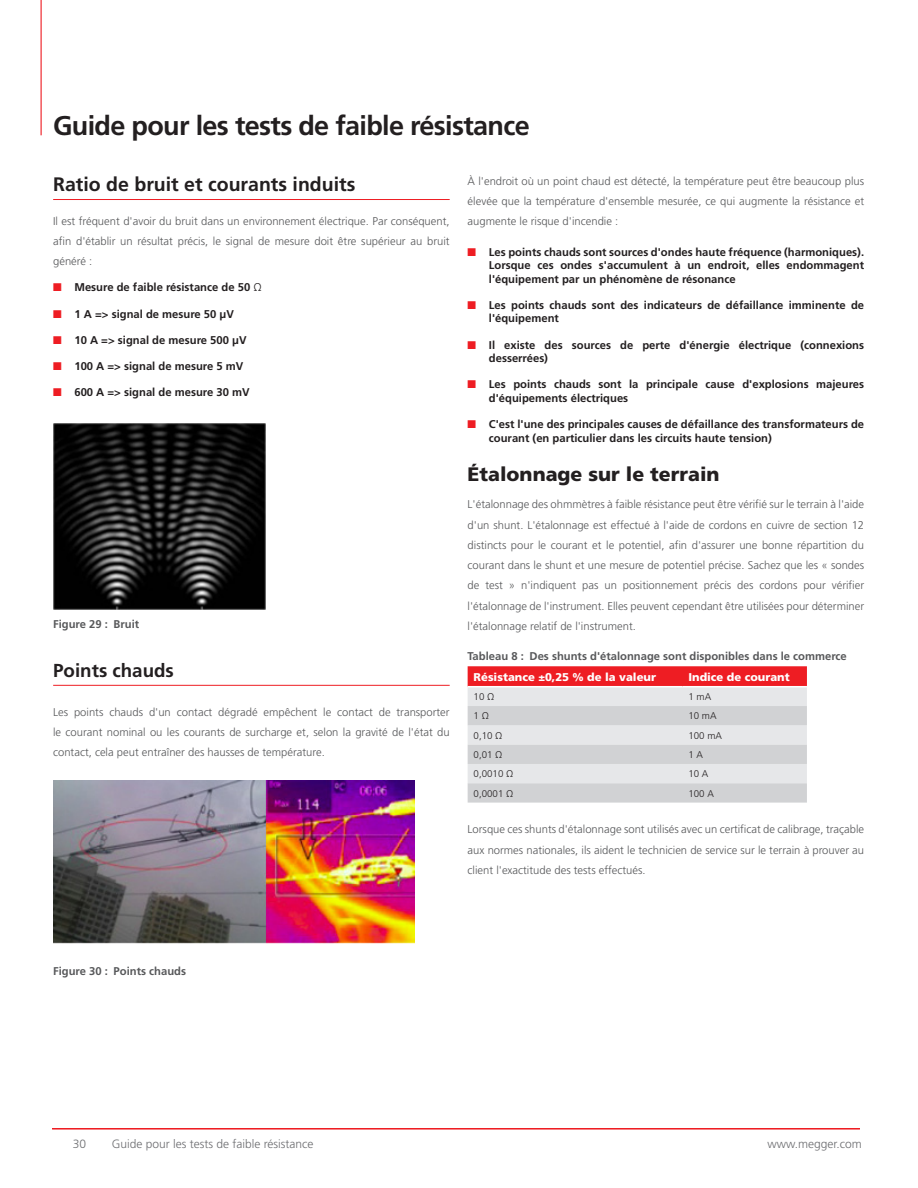
<style>
.page{position:relative;width:918px;height:1188px;background:#fff}
.page>*{position:absolute;margin:0;border:0;box-sizing:border-box;transform-origin:0 0}
.t1{font:700 27px "Frutiger LT Pro";letter-spacing:-.025em;color:#231f20}
.Subhead-UNDERLINE{font:700 19.5px "Frutiger LT Pro";color:#231f20}
.Subhead-BLACK{font:900 19.5px "Frutiger LT Pro";color:#231f20}
.Subhead-UNDERLINE-2{font:700 18.75px "Frutiger LT Pro";color:#231f20}
.t2{font:300 12px "Frutiger LT Pro";color:#6c6d70}
.Body{font:300 11.25px/20.2px "Frutiger LT Pro";color:#57585a;text-align:justify}
.t3{font:700 11.25px/13.5px "Frutiger LT Pro";color:#231f20}
.t4{font:700 11.25px "Frutiger LT Pro";color:#57585a}
.Table_Primary_Headin{font:900 11.25px "Frutiger LT Pro";color:#fff}
.Table_Item_Content{font:300 9.75px "Frutiger LT Pro";color:#231f20}
.s1{color:#ee1d23}
.s2{font-weight:300}
</style>
<div class="page">
<hr style="left:53px;top:199px;width:397px;height:1px;background:#ee1d23">
<hr style="left:53px;top:685px;width:397px;height:1px;background:#ee1d23">
<img style="left:53px;top:423px;width:213px;height:187px">
<img style="left:53px;top:780px;width:361px;height:163px">
<svg style="left:468px;top:666px;width:339px;height:137px;background:#dec1c3"></svg>
<hr style="left:468px;top:686px;width:214px;height:1px;background:#fff">
<hr style="left:682px;top:686px;width:125px;height:1px;background:#fff">
<hr style="left:52px;top:1129px;width:808px;height:1px;background:#ee1d23">
<hr style="left:41px;top:0;width:1px;height:135px;background:#ee1d23">
<h1 class="t1" style="left:53px;top:110px;width:478px">Guide pour les tests de faible résistance</h1>
<p class="Subhead-UNDERLINE" style="left:53px;top:172px;width:304px">Ratio de bruit et courants induits</p>
<p class="Body" style="left:53px;top:211px;width:398px">Il est fréquent d'avoir du bruit dans un environnement électrique. Par conséquent, afin d'établir un résultat précis, le signal de mesure doit être supérieur au bruit généré :</p>
<p class="t3" style="left:53px;top:281px;width:210px"><span class="s1">■</span> Mesure de faible résistance de 50 <span class="s2">Ω</span></p>
<p class="t3" style="left:53px;top:307px;width:182px"><span class="s1">■</span> 1 A =&gt; signal de mesure 50 µV</p>
<p class="t3" style="left:53px;top:333px;width:195px"><span class="s1">■</span> 10 A =&gt; signal de mesure 500 µV</p>
<p class="t3" style="left:53px;top:359px;width:192px"><span class="s1">■</span> 100 A =&gt; signal de mesure 5 mV</p>
<p class="t3" style="left:53px;top:386px;width:198px"><span class="s1">■</span> 600 A =&gt; signal de mesure 30 mV</p>
<p class="t4" style="left:53px;top:617px;width:88px">Figure 29 : Bruit</p>
<p class="Subhead-UNDERLINE-2" style="left:53px;top:659px;width:122px">Points chauds</p>
<p class="Body" style="left:53px;top:702px;width:398px">Les points chauds d'un contact dégradé empêchent le contact de transporter le courant nominal ou les courants de surcharge et, selon la gravité de l'état du contact, cela peut entraîner des hausses de température.</p>
<p class="Body" style="left:468px;top:171px;width:398px">À l'endroit où un point chaud est détecté, la température peut être beaucoup plus élevée que la température d'ensemble mesurée, ce qui augmente la résistance et augmente le risque d'incendie :</p>
<p class="t3" style="left:489px;top:245px;width:377px;text-align:justify;text-indent:-21px"><span class="s1">■</span> Les points chauds sont sources d'ondes haute fréquence (harmoniques).<br>Lorsque ces ondes s'accumulent à un endroit, elles endommagent l'équipement par un phénomène de résonance</p>
<p class="t3" style="left:489px;top:298px;width:377px;text-indent:-21px"><span class="s1">■</span> Les points chauds sont des indicateurs de défaillance imminente de l'équipement</p>
<p class="t3" style="left:489px;top:338px;width:377px;text-indent:-21px"><span class="s1">■</span> Il existe des sources de perte d'énergie électrique (connexions desserrées)</p>
<p class="t3" style="left:489px;top:378px;width:377px;text-indent:-21px"><span class="s1">■</span> Les points chauds sont la principale cause d'explosions majeures d'équipements électriques</p>
<p class="t3" style="left:489px;top:418px;width:377px;text-indent:-21px"><span class="s1">■</span> C'est l'une des principales causes de défaillance des transformateurs de courant (en particulier dans les circuits haute tension)</p>
<p class="Subhead-BLACK" style="left:468px;top:463px;width:253px">Étalonnage sur le terrain</p>
<p class="Body" style="left:468px;top:494px;width:398px">L'étalonnage des ohmmètres à faible résistance peut être vérifié sur le terrain à l'aide d'un shunt. L'étalonnage est effectué à l'aide de cordons en cuivre de section 12 distincts pour le courant et le potentiel, afin d'assurer une bonne répartition du courant dans le shunt et une mesure de potentiel précise. Sachez que les « sondes de test » n'indiquent pas un positionnement précis des cordons pour vérifier l'étalonnage de l'instrument. Elles peuvent cependant être utilisées pour déterminer l'étalonnage relatif de l'instrument.</p>
<p class="t4" style="left:468px;top:649px;width:381px">Tableau 8 : Des shunts d'étalonnage sont disponibles dans le commerce</p>
<p class="Table_Primary_Headin" style="left:474px;top:670px;width:184px">Résistance ±0,25 % de la valeur</p>
<p class="Table_Primary_Headin" style="left:688px;top:670px;width:103px">Indice de courant</p>
<p class="Table_Item_Content" style="left:474px;top:691px;width:22px">10 Ω</p>
<p class="Table_Item_Content" style="left:688px;top:691px;width:24px">1 mA</p>
<p class="Table_Item_Content" style="left:474px;top:710px;width:17px">1 Ω</p>
<p class="Table_Item_Content" style="left:688px;top:710px;width:30px">10 mA</p>
<p class="Table_Item_Content" style="left:474px;top:730px;width:30px">0,10 Ω</p>
<p class="Table_Item_Content" style="left:688px;top:730px;width:35px">100 mA</p>
<p class="Table_Item_Content" style="left:474px;top:749px;width:30px">0,01 Ω</p>
<p class="Table_Item_Content" style="left:688px;top:749px;width:16px">1 A</p>
<p class="Table_Item_Content" style="left:474px;top:768px;width:41px">0,0010 Ω</p>
<p class="Table_Item_Content" style="left:688px;top:768px;width:22px">10 A</p>
<p class="Table_Item_Content" style="left:474px;top:788px;width:41px">0,0001 Ω</p>
<p class="Table_Item_Content" style="left:688px;top:788px;width:27px">100 A</p>
<p class="Body" style="left:468px;top:820px;width:398px">Lorsque ces shunts d'étalonnage sont utilisés avec un certificat de calibrage, traçable aux normes nationales, ils aident le technicien de service sur le terrain à prouver au client l'exactitude des tests effectués.</p>
<p class="t4" style="left:53px;top:964px;width:134px">Figure 30 : Points chauds</p>
<p class="t2" style="left:73px;top:1137px;width:15px">30</p>
<p class="t2" style="left:112px;top:1137px;width:203px">Guide pour les tests de faible résistance</p>
<p class="t2" style="left:767px;top:1137px;width:96px">www.megger.com</p>
</div>
